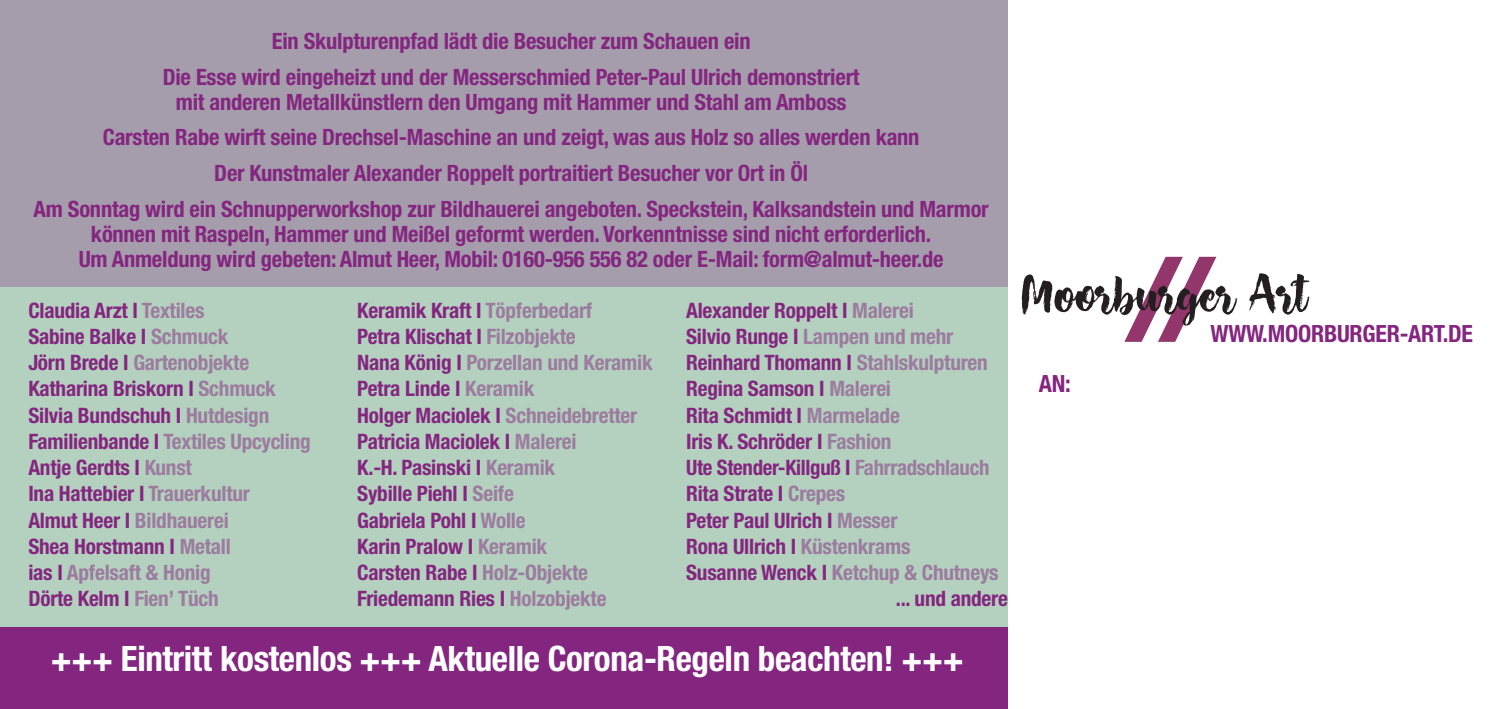
<style>
.page{position:relative;width:1503px;height:709px;background:#fff}
.page>*{position:absolute;margin:0;border:0;box-sizing:border-box;transform-origin:0 0}
.t1{font:700 condensed 35px "Helvetica Neue";letter-spacing:-.01em;color:#fff}
.t2{font:700 condensed 23.75px "Helvetica Neue";letter-spacing:-.01em;color:#842680}
.t3{font:700 condensed 22.5px/35.8px "Helvetica Neue";letter-spacing:-.01em;color:#842680;text-align:center}
.t4{font:700 condensed 21.25px/26.2px "Helvetica Neue";letter-spacing:-.01em;color:#842680}
.t5{font:700 condensed 21.25px "Helvetica Neue";letter-spacing:-.01em;color:rgb(132 38 128/.5)}
.s1{color:rgb(132 38 128/.5)}
.s2{color:#842680}
</style>
<div class="page">
<div style="left:0;top:0;width:1008px;height:708px;background:#b4d0be"></div>
<div style="left:0;top:627px;width:1007px;height:82px;background:#842680"></div>
<div style="left:0;top:0;width:1007px;height:286px;background:#a59dab"></div>
<svg style="left:1021px;top:257px;width:288px;height:85px"></svg>
<p class="t3" style="left:163px;top:22px;width:698px">Ein Skulpturenpfad lädt die Besucher zum Schauen ein<br>Die Esse wird eingeheizt und der Messerschmied Peter-Paul Ulrich demonstriert</p>
<p class="t3" style="left:34px;top:82px;width:956px">mit anderen Metallkünstlern den Umgang mit Hammer und Stahl am Amboss<br>Carsten Rabe wirft seine Drechsel-Maschine an und zeigt, was aus Holz so alles werden kann<br>Der Kunstmaler Alexander Roppelt portraitiert Besucher vor Ort in Öl<br>Am Sonntag wird ein Schnupperworkshop zur Bildhauerei angeboten. Speckstein, Kalksandstein und Marmor</p>
<p class="t3" style="left:79px;top:220px;width:866px;line-height:25px">können mit Raspeln, Hammer und Meißel geformt werden. Vorkenntnisse sind nicht erforderlich.<br>Um Anmeldung wird gebeten: Almut Heer, Mobil: 0160-956 556 82 oder E-Mail: form@almut-heer.de</p>
<p class="t4" style="left:28px;top:295px;width:284px">Claudia Arzt I <span class="s1">Textiles<br></span>Sabine Balke I <span class="s1">Schmuck<br></span>Jörn Brede I <span class="s1">Gartenobjekte<br></span>Katharina Briskorn I <span class="s1">Schmuck<br></span>Silvia Bundschuh I <span class="s1">Hutdesign<br></span>Familienbande I <span class="s1">Textiles Upcycling<br></span>Antje Gerdts I <span class="s1">Kunst<br></span>Ina Hattebier I <span class="s1">Trauerkultur<br></span>Almut Heer I <span class="s1">Bildhauerei<br></span>Shea Horstmann I <span class="s1">Metall<br></span>ias I <span class="s1">Apfelsaft &amp; Honig<br></span>Dörte Kelm I <span class="s1">Fien’ Tüch</span></p>
<p class="t4" style="left:357px;top:295px;width:297px">Keramik Kraft I <span class="s1">Töpferbedarf<br></span>Petra Klischat I <span class="s1">Filzobjekte<br></span>Nana König I <span class="s1">Porzellan und Keramik<br></span>Petra Linde I <span class="s1">Keramik<br></span>Holger Maciolek I <span class="s1">Schneidebretter<br></span>Patricia Maciolek I <span class="s1">Malerei<br></span>K.-H. Pasinski I <span class="s1">Keramik<br></span>Sybille Piehl I <span class="s1">Seife<br></span>Gabriela Pohl I <span class="s1">Wolle<br></span>Karin Pralow I <span class="s1">Keramik<br></span>Carsten Rabe I <span class="s1">Holz-Objekte<br></span>Friedemann Ries I <span class="s1">Holzobjekte</span></p>
<p class="t4" style="left:686px;top:295px;width:229px">Alexander Roppelt I <span class="s1">Malerei</span></p>
<p class="t5" style="left:686px;top:319px;width:269px"><span class="s2">Silvio Runge I</span> Lampen und mehr</p>
<p class="t4" style="left:686px;top:348px;width:303px">Reinhard Thomann I <span class="s1">Stahlskulpturen</span></p>
<p class="t4" style="left:686px;top:374px;width:206px">Regina Samson I <span class="s1">Malerei</span></p>
<p class="t4" style="left:686px;top:400px;width:215px">Rita Schmidt I <span class="s1">Marmelade</span></p>
<p class="t4" style="left:686px;top:427px;width:207px">Iris K. Schröder I <span class="s1">Fashion</span></p>
<p class="t4" style="left:686px;top:453px;width:305px">Ute Stender-Killguß I <span class="s1">Fahrradschlauch</span></p>
<p class="t4" style="left:686px;top:479px;width:161px">Rita Strate I <span class="s1">Crepes</span></p>
<p class="t4" style="left:686px;top:505px;width:213px">Peter Paul Ulrich I <span class="s1">Messer</span></p>
<p class="t4" style="left:686px;top:532px;width:226px">Rona Ullrich I <span class="s1">Küstenkrams</span></p>
<p class="t5" style="left:686px;top:555px;width:314px"><span class="s2">Susanne Wenck I</span> Ketchup &amp; Chutneys</p>
<p class="t4" style="left:895px;top:584px;width:114px">... und andere</p>
<h1 class="t1" style="left:51px;top:629px;width:914px">+++ Eintritt kostenlos +++ Aktuelle Corona-Regeln beachten! +++</h1>
<p class="t2" style="left:1039px;top:364px;width:34px">AN:</p>
<p class="t2" style="left:1210px;top:314px;width:264px">WWW.MOORBURGER-ART.DE</p>
</div>
